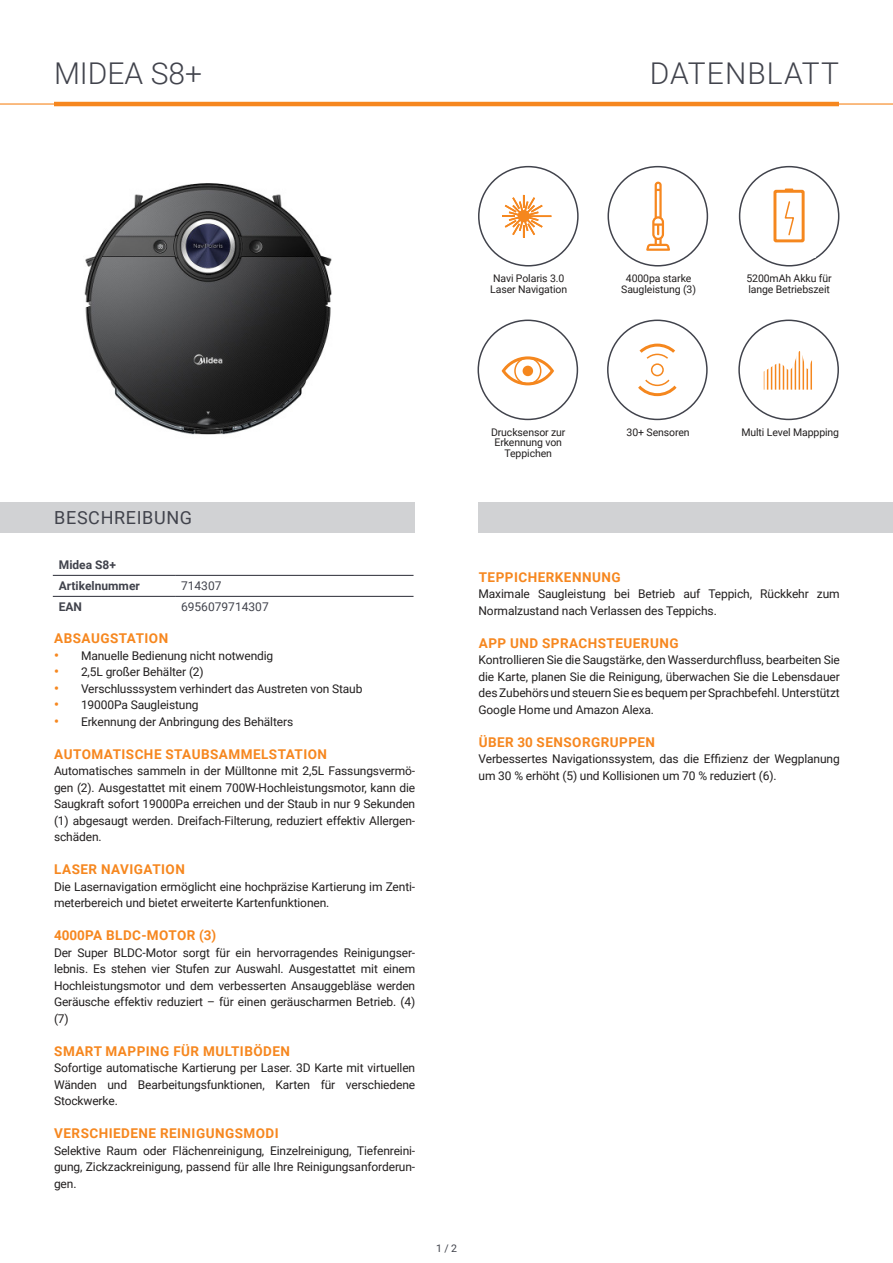
<style>
.page{position:relative;width:893px;height:1263px;background:#fff}
.page>*{position:absolute;margin:0;border:0;box-sizing:border-box;transform-origin:0 0}
.t1{font:300 30px "Roboto";letter-spacing:.035em;color:#41434c}
.t2{font:300 30px "Roboto";letter-spacing:.01em;color:#41434c}
.t3{font:18px "Roboto";letter-spacing:.035em;color:#41434c}
.t4{font:700 13.5px "Roboto";letter-spacing:.035em;color:#f6871f}
.t5{font:12px/16.5px "Roboto";letter-spacing:-.01em;color:#221f1f;text-align:justify}
.t6{font:700 12px/21.3px "Roboto";color:#41434c}
.t7{font:12px "Roboto";color:#41434c}
.t8{font:10.5px/10.5px "Roboto";letter-spacing:-.01em;color:#221f1f}
.t9{font:10.5px "Roboto";color:#41434c}
.s1{font-weight:700;font-size:13.5px;color:#f6871f}
</style>
<div class="page">
<hr style="left:0;top:103px;width:893px;height:2px;background:#f6871f">
<hr style="left:54px;top:102px;width:785px;height:4px;background:#f6871f">
<div style="left:0;top:502px;width:415px;height:30px;background:#d1d2d4"></div>
<div style="left:739px;top:166px;width:100px;height:100px;border:2px solid #41434c;border-radius:50%"></div>
<div style="left:478px;top:166px;width:101px;height:100px;border:2px solid #41434c;border-radius:50%"></div>
<div style="left:607px;top:166px;width:101px;height:100px;border:2px solid #41434c;border-radius:50%"></div>
<div style="left:477px;top:320px;width:101px;height:100px;border:2px solid #41434c;border-radius:50%"></div>
<div style="left:607px;top:320px;width:101px;height:100px;border:2px solid #41434c;border-radius:50%"></div>
<div style="left:738px;top:320px;width:101px;height:100px;border:2px solid #41434c;border-radius:50%"></div>
<img style="left:84px;top:183px;width:248px;height:252px">
<svg style="left:784px;top:201px;width:10px;height:35px"></svg>
<div style="left:773px;top:190px;width:32px;height:52px;border:3px solid #f5871e"></div>
<svg style="left:785px;top:189px;width:8px;height:2px"></svg>
<hr style="left:53px;top:596px;width:122px;height:1px;background:#41434c">
<hr style="left:175px;top:596px;width:239px;height:1px;background:#41434c">
<hr style="left:53px;top:575px;width:122px;height:1px;background:#41434c">
<hr style="left:175px;top:575px;width:239px;height:1px;background:#41434c">
<svg style="left:764px;top:351px;width:48px;height:39px"></svg>
<div style="left:651px;top:363px;width:13px;height:13px;border:2px solid #f5871e;border-radius:50%"></div>
<svg style="left:639px;top:344px;width:36px;height:15px"></svg>
<svg style="left:638px;top:380px;width:39px;height:16px"></svg>
<svg style="left:502px;top:356px;width:52px;height:29px"></svg>
<svg style="left:502px;top:195px;width:49px;height:42px"></svg>
<svg style="left:646px;top:182px;width:24px;height:69px"></svg>
<div style="left:478px;top:502px;width:415px;height:30px;background:#d1d2d4"></div>
<h1 class="t2" style="left:54px;top:57px;width:149px">MIDEA S8+</h1>
<h1 class="t1" style="left:650px;top:57px;width:191px">DATENBLATT</h1>
<p class="t8" style="left:490px;top:274px;width:79px">Navi Polaris 3.0<br>Laser Navigation</p>
<p class="t8" style="left:621px;top:274px;width:76px;text-align:center">4000pa starke<br>Saugleistung (3)</p>
<p class="t8" style="left:746px;top:274px;width:87px">5200mAh Akku für lange Betriebszeit</p>
<h2 class="t3" style="left:54px;top:509px;width:139px">BESCHREIBUNG</h2>
<p class="t6" style="left:59px;top:555px;width:83px">Midea S8+<br>Artikelnummer</p>
<p class="t7" style="left:181px;top:581px;width:42px">714307</p>
<p class="t6" style="left:59px;top:597px;width:25px">EAN</p>
<p class="t7" style="left:181px;top:602px;width:89px">6956079714307</p>
<p class="t4" style="left:54px;top:632px;width:116px">ABSAUGSTATION</p>
<p class="t5" style="left:54px;top:648px;width:221px"><span class="s1">•</span> Manuelle Bedienung nicht notwendig</p>
<p class="t5" style="left:54px;top:664px;width:151px"><span class="s1">•</span> 2,5L großer Behälter (2)</p>
<p class="t5" style="left:54px;top:681px;width:310px"><span class="s1">•</span> Verschlusssystem verhindert das Austreten von Staub</p>
<p class="t5" style="left:54px;top:697px;width:146px"><span class="s1">•</span> 19000Pa Saugleistung</p>
<p class="t5" style="left:54px;top:714px;width:241px"><span class="s1">•</span> Erkennung der Anbringung des Behälters</p>
<p class="t4" style="left:54px;top:748px;width:274px">AUTOMATISCHE STAUBSAMMELSTATION</p>
<p class="t5" style="left:54px;top:763px;width:363px">Automatisches sammeln in der Mülltonne mit 2,5L Fassungsvermö&shy;gen (2). Ausgestattet mit einem 700W-Hochleistungsmotor, kann die Saugkraft sofort 19000Pa erreichen und der Staub in nur 9 Sekunden (1) abgesaugt werden. Dreifach-Filterung, reduziert effektiv Allergen&shy;schäden.</p>
<p class="t4" style="left:54px;top:863px;width:132px">LASER NAVIGATION</p>
<p class="t5" style="left:54px;top:879px;width:363px">Die Lasernavigation ermöglicht eine hochpräzise Kartierung im Zenti&shy;meterbereich und bietet erweiterte Kartenfunktionen.</p>
<p class="t4" style="left:54px;top:929px;width:164px">4000PA BLDC-MOTOR (3)</p>
<p class="t5" style="left:54px;top:945px;width:363px">Der Super BLDC-Motor sorgt für ein hervorragendes Reinigungser&shy;lebnis. Es stehen vier Stufen zur Auswahl. Ausgestattet mit einem Hochleistungsmotor und dem verbesserten Ansauggebläse werden Geräusche effektiv reduziert – für einen geräuscharmen Betrieb. (4) (7)</p>
<p class="t4" style="left:54px;top:1045px;width:237px">SMART MAPPING FÜR MULTIBÖDEN</p>
<p class="t5" style="left:54px;top:1060px;width:363px">Sofortige automatische Kartierung per Laser. 3D Karte mit virtuellen Wänden und Bearbeitungsfunktionen, Karten für verschiedene Stockwerke.</p>
<p class="t4" style="left:54px;top:1127px;width:226px">VERSCHIEDENE REINIGUNGSMODI</p>
<p class="t5" style="left:54px;top:1143px;width:363px">Selektive Raum oder Flächenreinigung, Einzelreinigung, Tiefenreini&shy;gung, Zickzackreinigung, passend für alle Ihre Reinigungsanforderun&shy;gen.</p>
<p class="t9" style="left:436px;top:1244px;width:22px">1 / 2</p>
<p class="t8" style="left:491px;top:427px;width:76px;text-align:center">Drucksensor zur<br>Erkennung von<br>Teppichen</p>
<p class="t8" style="left:627px;top:427px;width:65px">30+ Sensoren</p>
<p class="t8" style="left:741px;top:427px;width:99px">Multi Level Mappping</p>
<p class="t4" style="left:479px;top:571px;width:143px">TEPPICHERKENNUNG</p>
<p class="t5" style="left:478px;top:586px;width:363px">Maximale Saugleistung bei Betrieb auf Teppich, Rückkehr zum<br>Normalzustand nach Verlassen des Teppichs.</p>
<p class="t4" style="left:479px;top:637px;width:201px">APP UND SPRACHSTEUERUNG</p>
<p class="t5" style="left:478px;top:651px;width:363px">Kontrollieren Sie die Saugstärke, den Wasserdurchfluss, bearbeiten Sie die Karte, planen Sie die Reinigung, überwachen Sie die Lebensdauer des Zubehörs und steuern Sie es bequem per Sprachbefehl. Unterstützt Google Home und Amazon Alexa.</p>
<p class="t4" style="left:479px;top:736px;width:178px">ÜBER 30 SENSORGRUPPEN</p>
<p class="t5" style="left:478px;top:750px;width:363px">Verbessertes Navigationssystem, das die Effizienz der Wegplanung um 30 % erhöht (5) und Kollisionen um 70 % reduziert (6).</p>
</div>
